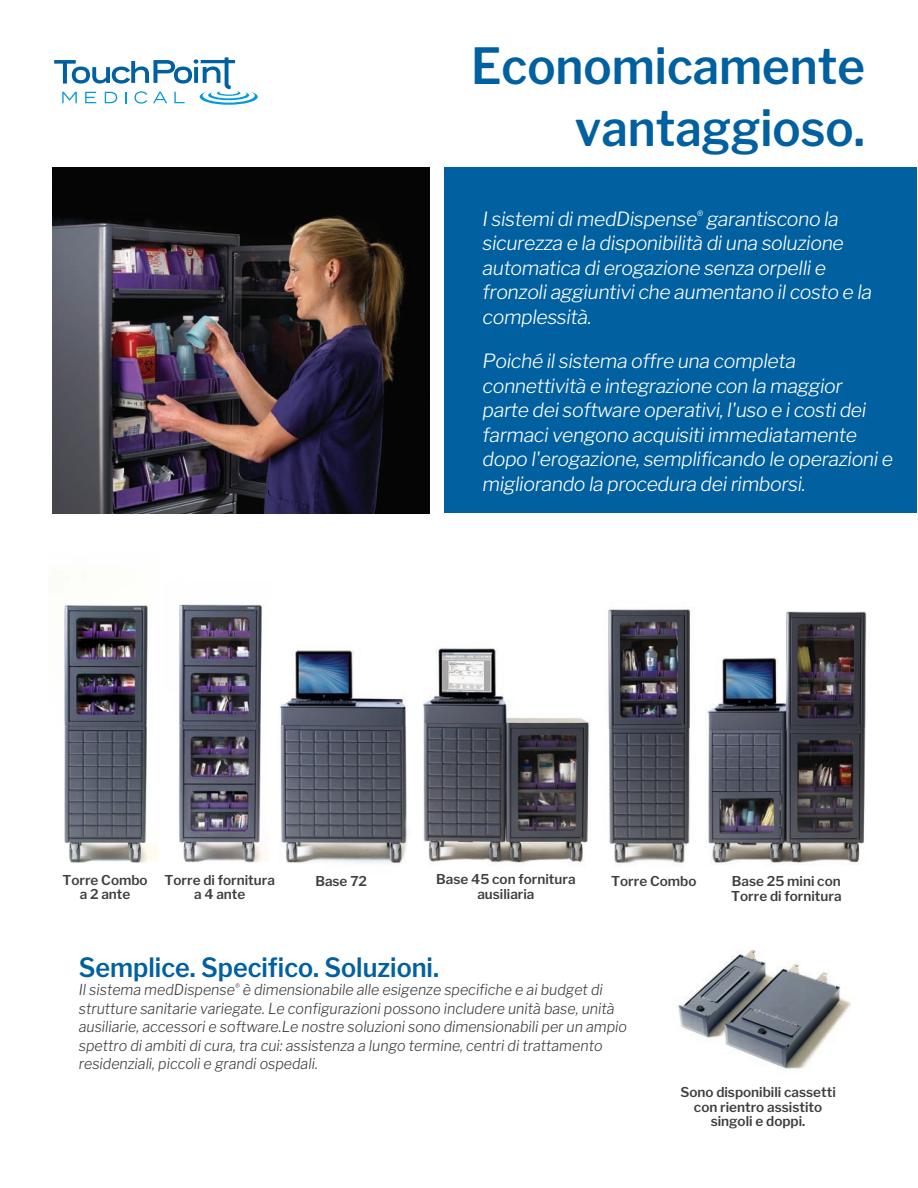
<style>
.page{position:relative;width:918px;height:1188px;background:#fff}
.page>*{position:absolute;margin:0;border:0;box-sizing:border-box;transform-origin:0 0}
.t1{font:600 49.5px/61.9px "Libre Franklin";color:#0060a0;text-align:right;scale:.95 1}
.t2{font:600 26.4px "Libre Franklin";color:#0060a0;scale:.95 1}
.t3{font:italic 300 19.5px/24.5px "Libre Franklin";letter-spacing:-.02em;color:#fff}
.t4{font:italic 300 15px/18.5px "Libre Franklin";color:#3e3e3f;scale:.95 1}
.t5{font:600 13.5px/14.7px "Libre Franklin";color:#3e3e3f;text-align:center}
</style>
<div class="page">
<div style="left:444px;top:167px;width:473px;height:346px;background:#0060a0"></div>
<img style="left:423px;top:648px;width:168px;height:218px">
<img style="left:178px;top:604px;width:91px;height:259px">
<img style="left:64px;top:605px;width:94px;height:258px">
<img style="left:279px;top:650px;width:128px;height:214px">
<img style="left:707px;top:611px;width:160px;height:254px">
<img style="left:608px;top:607px;width:86px;height:259px">
<img style="left:678px;top:949px;width:173px;height:120px">
<img style="left:53px;top:168px;width:376px;height:346px">
<svg style="left:54px;top:57px;width:204px;height:48px"></svg>
<svg style="left:194px;top:67px;width:4px;height:16px"></svg>
<p class="t1" style="left:471px;top:35px;width:416px">Economicamente vantaggioso.</p>
<p class="t3" style="left:483px;top:207px;width:391px">I sistemi di medDispense<sup>®</sup> garantiscono la sicurezza e la disponibilità di una soluzione automatica di erogazione senza orpelli e fronzoli aggiuntivi che aumentano il costo e la complessità.</p>
<p class="t3" style="left:483px;top:349px;width:412px">Poiché il sistema offre una completa connettività e integrazione con la maggior parte dei software operativi, l'uso e i costi dei farmaci vengono acquisiti immediatamente dopo l'erogazione, semplificando le operazioni e migliorando la procedura dei rimborsi.</p>
<p class="t5" style="left:62px;top:873px;width:87px">Torre Combo a 2 ante</p>
<p class="t5" style="left:436px;top:872px;width:141px">Base 45 con fornitura ausiliaria</p>
<p class="t5" style="left:165px;top:873px;width:112px">Torre di fornitura a 4 ante</p>
<p class="t5" style="left:315px;top:874px;width:53px">Base 72</p>
<p class="t5" style="left:611px;top:874px;width:87px">Torre Combo</p>
<p class="t5" style="left:731px;top:874px;width:112px;text-align:left">Base 25 mini con<br>Torre di fornitura</p>
<p class="t2" style="left:79px;top:952px;width:381px">Semplice. Specifico. Soluzioni.</p>
<p class="t4" style="left:79px;top:981px;width:579px">Il sistema medDispense<sup>®</sup> è dimensionabile alle esigenze specifiche e ai budget di strutture sanitarie variegate. Le configurazioni possono includere unità base, unità ausiliarie, accessori e software.Le nostre soluzioni sono dimensionabili per un ampio spettro di ambiti di cura, tra cui: assistenza a lungo termine, centri di trattamento residenziali, piccoli e grandi ospedali.</p>
<p class="t5" style="left:680px;top:1085px;width:157px">Sono disponibili cassetti con rientro assistito singoli e doppi.</p>
</div>
